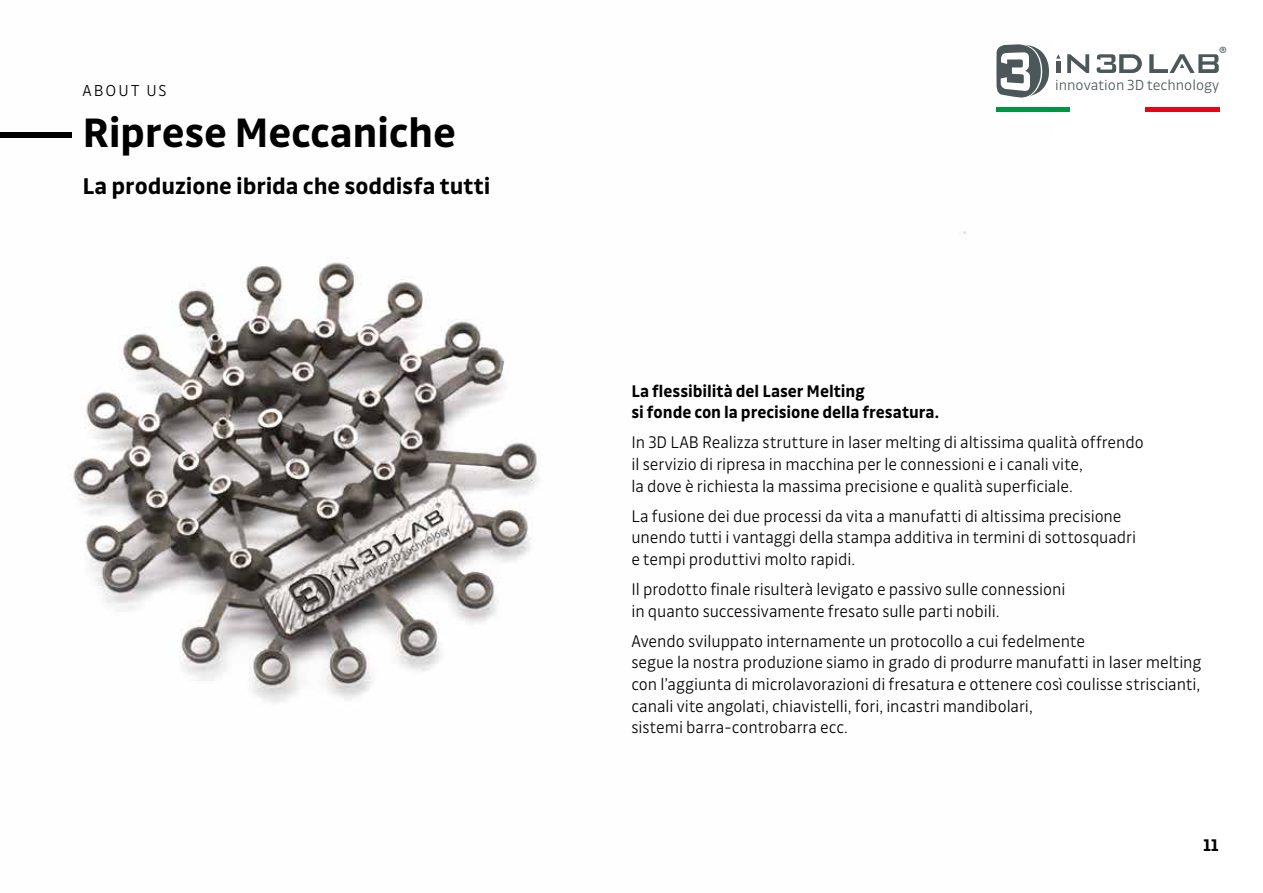
<style>
.page{position:relative;width:1263px;height:893px;background:#fff}
.page>*{position:absolute;margin:0;border:0;box-sizing:border-box;transform-origin:0 0}
.t1{font:700 43.8px "Drive";letter-spacing:-.01em;color:#000}
.t2{font:700 24.3px "Drive";letter-spacing:-.005em;color:#000}
.t3{font:300 18px/21.6px "Drive";color:#000;scale:.96 1}
.t4{font:700 18px/21.6px "Drive";letter-spacing:-.005em;color:#000;scale:.96 1}
.t5{font:700 18px "Drive";letter-spacing:-.005em;color:#000}
.t6{font:300 16.8px "Drive";letter-spacing:.125em;color:#000}
.t7{font:300 15.6px "Drive";color:#4c5759}
.t8{font:9.6px "Drive";color:#4c5759}
</style>
<div class="page">
<img style="left:71px;top:132px;width:896px;height:571px">
<svg style="left:996px;top:44px;width:53px;height:54px"></svg>
<hr style="left:1056px;top:61px;width:4px;height:12px;background:#4c5759">
<svg style="left:1067px;top:54px;width:22px;height:19px"></svg>
<svg style="left:1056px;top:54px;width:4px;height:5px"></svg>
<svg style="left:1149px;top:54px;width:70px;height:19px"></svg>
<svg style="left:1096px;top:54px;width:46px;height:19px"></svg>
<div style="left:996px;top:107px;width:74px;height:5px;background:#009641"></div>
<div style="left:1145px;top:107px;width:74px;height:5px;background:#e30613"></div>
<div style="left:0;top:132px;width:71px;height:6px;background:#000"></div>
<p class="t6" style="left:82px;top:81px;width:86px">ABOUT US</p>
<h1 class="t1" style="left:82px;top:107px;width:375px">Riprese Meccaniche</h1>
<h2 class="t2" style="left:82px;top:171px;width:410px">La produzione ibrida che soddisfa tutti</h2>
<p class="t8" style="left:1219px;top:44px;width:9px">®</p>
<p class="t7" style="left:1055px;top:76px;width:166px">innovation 3D technology</p>
<p class="t4" style="left:631px;top:380px;width:322px">La flessibilità del Laser Melting<br>si fonde con la precisione della fresatura.</p>
<p class="t3" style="left:631px;top:432px;width:535px">In 3D LAB Realizza strutture in laser melting di altissima qualità offrendo il servizio di ripresa in macchina per le connessioni e i canali vite,<br>la dove è richiesta la massima precisione e qualità superficiale.</p>
<p class="t3" style="left:631px;top:505px;width:527px">La fusione dei due processi da vita a manufatti di altissima precisione unendo tutti i vantaggi della stampa additiva in termini di sottosquadri e tempi produttivi molto rapidi.</p>
<p class="t3" style="left:631px;top:578px;width:454px">Il prodotto finale risulterà levigato e passivo sulle connessioni in quanto successivamente fresato sulle parti nobili.</p>
<p class="t3" style="left:631px;top:630px;width:595px">Avendo sviluppato internamente un protocollo a cui fedelmente<br>segue la nostra produzione siamo in grado di produrre manufatti in laser melting con l’aggiunta di microlavorazioni di fresatura e ottenere così coulisse striscianti, canali vite angolati, chiavistelli, fori, incastri mandibolari,<br>sistemi barra-controbarra ecc.</p>
<p class="t5" style="left:1203px;top:835px;width:16px">11</p>
</div>
